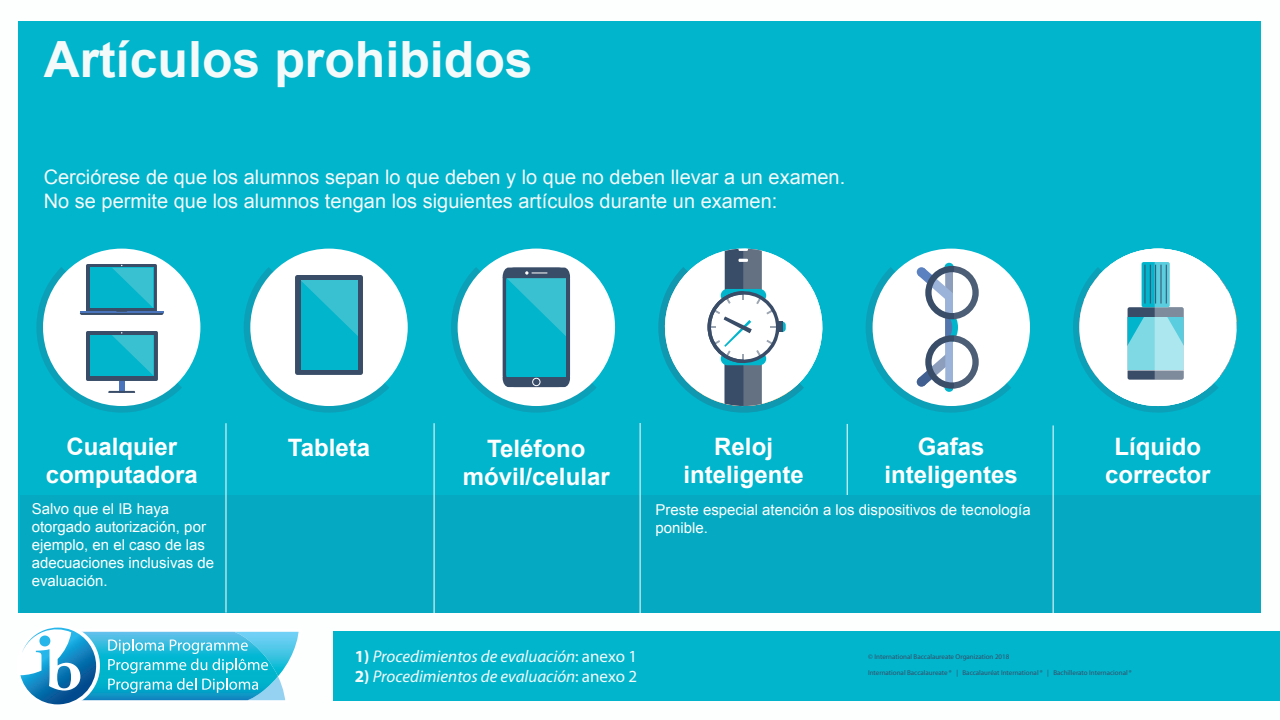
<style>
.page{position:relative;width:1280px;height:720px;background:#fff}
.page>*{position:absolute;margin:0;border:0;box-sizing:border-box;transform-origin:0 0}
.t1{font:700 50px "Arial";color:#f4f9f9}
.t2{font:700 24px/28.8px "Arial";color:#fff;text-align:center}
.t3{font:20px/24px "Arial";color:#f4f9f9}
.t4{font:italic 17px "Myriad Pro";color:#f4f9f9}
.t5{font:15px/18px "Arial";color:#fff}
.t6{font:7px "Myriad Pro";color:#394d68}
.s1{font-weight:700;font-style:normal}
.s2{font-style:normal}
</style>
<div class="page">
<div style="left:18px;top:21px;width:1243px;height:592px;background:#00b5cc"></div>
<div style="left:20px;top:495px;width:1241px;height:118px;background:#05aac2"></div>
<svg style="left:36px;top:248px;width:165px;height:165px"></svg>
<hr style="left:225px;top:423px;width:1px;height:190px;background:#fff">
<hr style="left:434px;top:423px;width:1px;height:198px;background:#fff">
<hr style="left:640px;top:423px;width:1px;height:198px;background:#fff">
<hr style="left:847px;top:424px;width:1px;height:71px;background:#fff">
<hr style="left:1053px;top:425px;width:1px;height:188px;background:#fff">
<div style="left:333px;top:631px;width:947px;height:70px;background:#00b5cc"></div>
<hr style="left:0;top:522px;width:1280px;height:1px;background:#fff">
<svg style="left:244px;top:248px;width:164px;height:165px"></svg>
<svg style="left:451px;top:248px;width:165px;height:165px"></svg>
<svg style="left:866px;top:248px;width:164px;height:165px"></svg>
<svg style="left:658px;top:248px;width:165px;height:165px"></svg>
<svg style="left:1073px;top:248px;width:164px;height:165px"></svg>
<svg style="left:20px;top:627px;width:279px;height:78px"></svg>
<h1 class="t1" style="left:44px;top:27px;width:490px">Artículos prohibidos</h1>
<h3 class="t3" style="left:44px;top:165px;width:803px">Cerciórese de que los alumnos sepan lo que deben y lo que no deben llevar a un examen.<br>No se permite que los alumnos tengan los siguientes artículos durante un examen:</h3>
<h2 class="t2" style="left:46px;top:432px;width:154px">Cualquier computadora</h2>
<h2 class="t2" style="left:684px;top:432px;width:122px">Reloj inteligente</h2>
<h2 class="t2" style="left:885px;top:432px;width:135px">Gafas inteligentes</h2>
<h2 class="t2" style="left:1105px;top:432px;width:107px">Líquido corrector</h2>
<h2 class="t2" style="left:288px;top:434px;width:84px">Tableta</h2>
<h2 class="t2" style="left:463px;top:435px;width:148px">Teléfono móvil/celular</h2>
<p class="t5" style="left:32px;top:500px;width:184px">Salvo que el IB haya otorgado autorización, por ejemplo, en el caso de las adecuaciones inclusivas de evaluación.</p>
<p class="t5" style="left:656px;top:501px;width:377px">Preste especial atención a los dispositivos de tecnología ponible.</p>
<p class="t4" style="left:355px;top:645px;width:284px"><span class="s1">1)</span> Procedimientos de evaluación<span class="s2">: anexo 1</span></p>
<p class="t4" style="left:355px;top:666px;width:284px"><span class="s1">2)</span> Procedimientos de evaluación<span class="s2">: anexo 2</span></p>
<p class="t6" style="left:868px;top:653px;width:143px">© International Baccalaureate Organization 2018</p>
<p class="t6" style="left:868px;top:669px;width:265px">International Baccalaureate ® | Baccalauréat International ® | Bachillerato Internacional ®</p>
</div>
